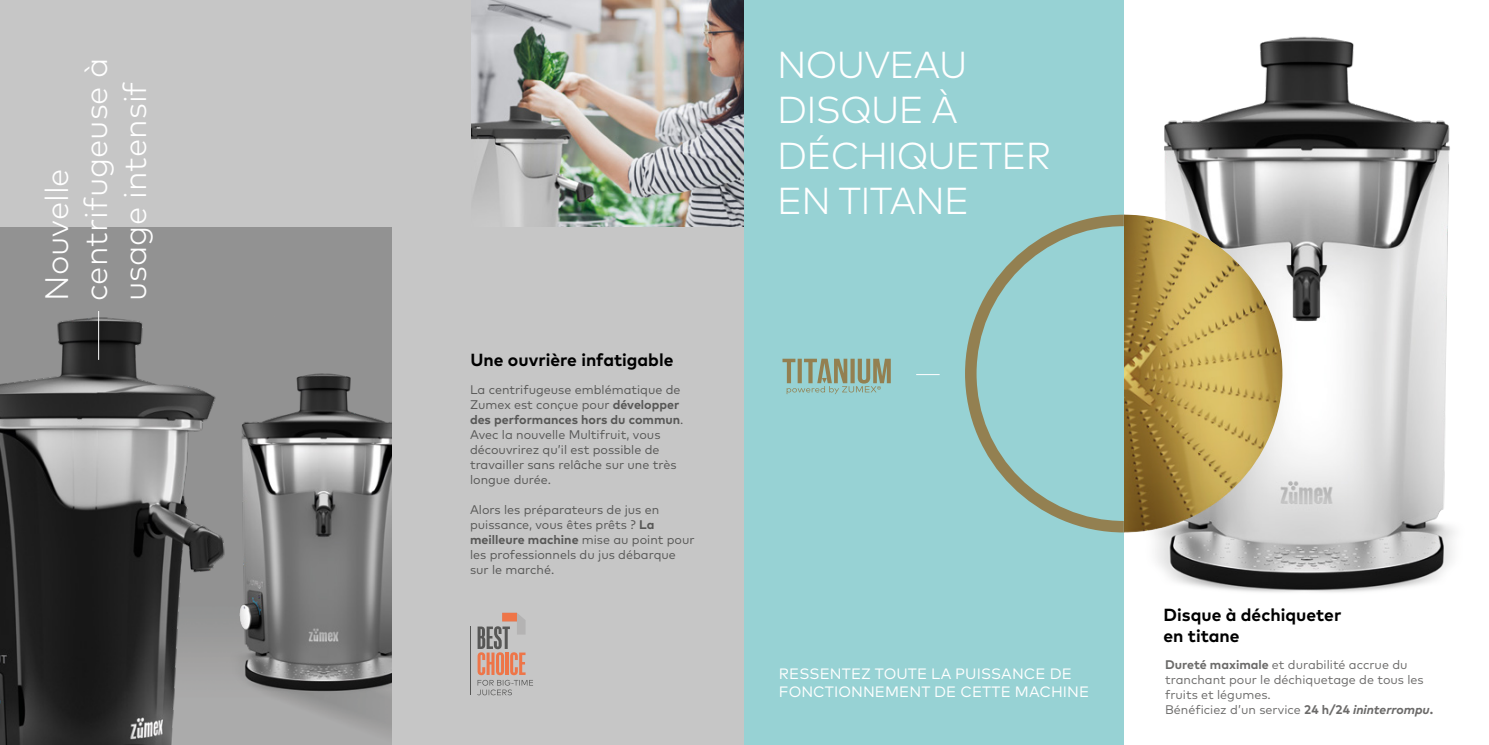
<style>
.page{position:relative;width:1489px;height:745px;background:#fff}
.page>*{position:absolute;margin:0;border:0;box-sizing:border-box;transform-origin:0 0}
.t1{font:300 37.5px/45px "Mark Pro";letter-spacing:-.02em;color:#fff}
.t2{font:300 32.5px/39px "Mark Pro";color:#fff}
.t3{font:700 17.5px "Mark Pro";color:#000}
.t4{font:15px/17.5px "Mark Pro";letter-spacing:.005em;color:#fff}
.t5{font:12.5px/15px "Mark Pro";color:#575756}
.t6{font:12.5px/15px "Mark Pro";color:#6b6a69}
.s1{font-weight:700}
.s2{font-weight:700;font-style:italic}
</style>
<div class="page">
<img style="left:1123px;top:0;width:332px;height:648px">
<img style="left:1123px;top:214px;width:159px;height:318px">
<div style="left:0;top:0;width:744px;height:744px;background:#c6c6c6"></div>
<img style="left:0;top:274px;width:225px;height:470px">
<img style="left:471px;top:0;width:273px;height:226px">
<hr style="left:98px;top:311px;width:1px;height:48px;background:#fff">
<img style="left:206px;top:359px;width:186px;height:348px">
<hr style="left:470px;top:625px;width:1px;height:68px;background:#575756">
<svg style="left:477px;top:612px;width:56px;height:82px"></svg>
<div style="left:744px;top:0;width:379px;height:744px;background:#97d2d4"></div>
<svg style="left:916px;top:374px;width:23px;height:1px"></svg>
<svg style="left:782px;top:358px;width:108px;height:36px"></svg>
<svg style="left:965px;top:214px;width:158px;height:318px"></svg>
<p class="t2" style="left:35px;top:301px;width:245px;rotate:-90deg">Nouvelle centrifugeuse à usage intensif</p>
<p class="t3" style="left:470px;top:346px;width:204px">Une ouvrière infatigable</p>
<p class="t5" style="left:470px;top:381px;width:215px">La centrifugeuse emblématique de<br>Zumex est conçue pour <span class="s1">développer des performances hors du commun</span>.<br>Avec la nouvelle Multifruit, vous découvrirez qu’il est possible de travailler sans relâche sur une très longue durée.</p>
<p class="t5" style="left:470px;top:501px;width:226px">Alors les préparateurs de jus en puissance, vous êtes prêts ? <span class="s1">La meilleure machine</span> mise au point pour les professionnels du jus débarque sur le marché.</p>
<p class="t1" style="left:777px;top:40px;width:275px">NOUVEAU<br>DISQUE À<br>DÉCHIQUETER<br>EN TITANE</p>
<p class="t4" style="left:779px;top:663px;width:312px">RESSENTEZ TOUTE LA PUISSANCE DE<br>FONCTIONNEMENT DE CETTE MACHINE</p>
<p class="t3" style="left:1163px;top:601px;width:179px">Disque à déchiqueter</p>
<p class="t3" style="left:1163px;top:622px;width:78px">en titane</p>
<p class="t6" style="left:1165px;top:655px;width:260px"><span class="s1">Dureté maximale</span> et durabilité accrue du tranchant pour le déchiquetage de tous les fruits et légumes.</p>
<p class="t6" style="left:1165px;top:700px;width:270px">Bénéficiez d’un service <span class="s1">24 h/24</span> <span class="s2">ininterrompu</span><span class="s1">.</span></p>
</div>
